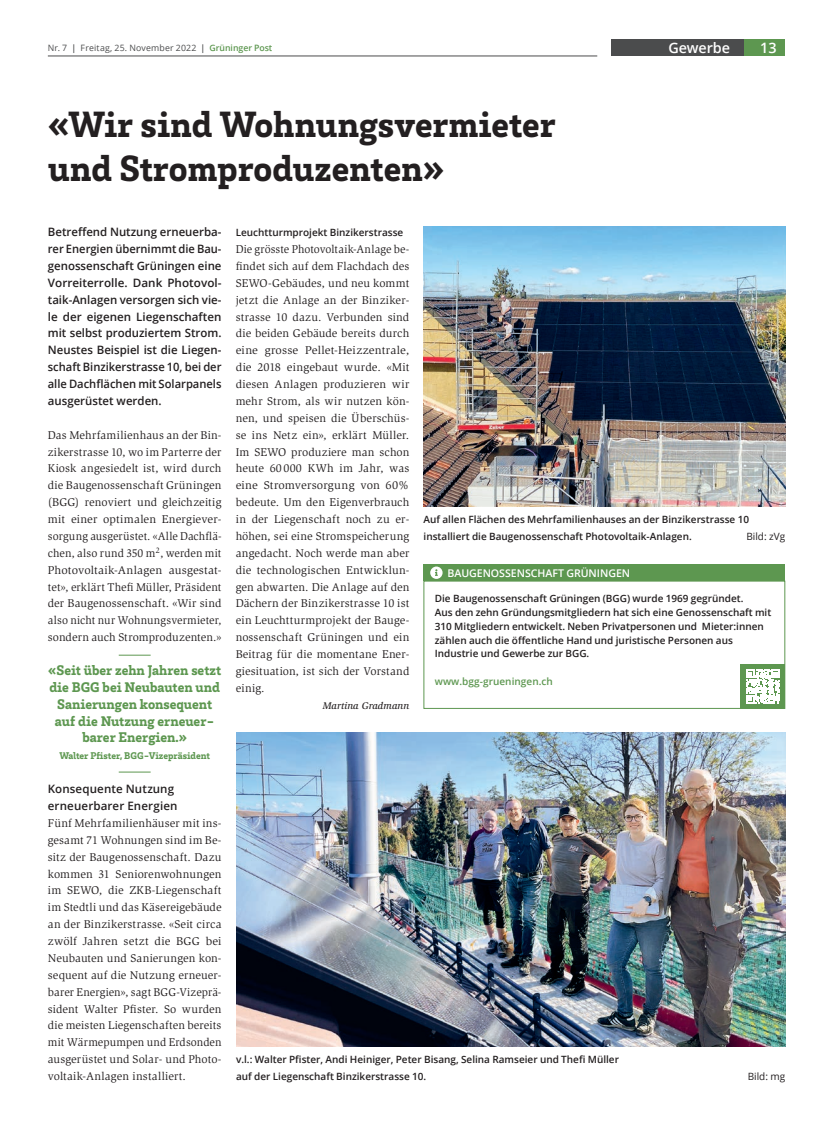
<style>
.page{position:relative;width:833px;height:1134px;background:#fff}
.page>*{position:absolute;margin:0;border:0;box-sizing:border-box;transform-origin:0 0}
.t1{font:900 37.5px/43.8px "Brix Slab";color:#231f20}
.t2{font:900 14.38px/16.9px "Brix Slab";color:#5d9750;text-align:center}
.t3{font:600 14.38px "Open Sans";letter-spacing:-.005em;color:#fff}
.t4{font:11.5px/16.9px "Slimbach Std";letter-spacing:.01em;color:#231f20;text-align:justify}
.t5{font:600 11.5px/16.9px "Open Sans";color:#231f20;text-align:justify}
.t6{font:600 10.62px "Open Sans";letter-spacing:-.005em;color:#fff}
.t7{font:600 10px/13.8px "Open Sans";color:#231f20}
.t8{font:900 10px "Brix Slab";color:#5d9750}
.t9{font:600 10px "Open Sans";letter-spacing:.005em;color:#5d9750}
.t10{font:italic 500 10px "Slimbach Std";color:#231f20}
.t11{font:10px "Open Sans";color:#231f20}
.t12{font:8.75px "Open Sans";letter-spacing:.02em;color:#4b4c4d}
.s1{font-weight:600}
.s2{font-weight:600;color:#5d9750}
</style>
<div class="page">
<div style="left:611px;top:39px;width:133px;height:17px;background:#4b4c4d"></div>
<div style="left:744px;top:39px;width:41px;height:17px;background:#5d9750"></div>
<hr style="left:48px;top:56px;width:549px;height:1px;background:#4b4c4d">
<hr style="left:119px;top:655px;width:32px;height:1px;background:#5d9750">
<hr style="left:119px;top:772px;width:32px;height:1px;background:#5d9750">
<img style="left:236px;top:732px;width:549px;height:314px">
<div style="left:423px;top:581px;width:362px;height:128px;border:1px solid #5d9750"></div>
<div style="left:423px;top:564px;width:362px;height:17px;background:#5d9750"></div>
<svg style="left:430px;top:566px;width:12px;height:13px"></svg>
<div style="left:740px;top:664px;width:45px;height:45px;background:#5d9750"></div>
<svg style="left:746px;top:670px;width:33px;height:33px"></svg>
<img style="left:423px;top:227px;width:362px;height:279px">
<p class="t12" style="left:48px;top:42px;width:226px">Nr. 7 <span class="s1">|</span> Freitag, 25. November 2022 <span class="s1">|</span> <span class="s2">Grüninger Post</span></p>
<p class="t3" style="left:668px;top:38px;width:63px">Gewerbe</p>
<p class="t3" style="left:760px;top:38px;width:18px">13</p>
<h1 class="t1" style="left:48px;top:100px;width:509px">«Wir sind Wohnungsvermieter und Stromproduzenten»</h1>
<p class="t5" style="left:48px;top:223px;width:175px">Betreffend Nutzung erneuerba&shy;rer Energien übernimmt die Bau&shy;genossenschaft Grüningen eine Vorreiterrolle. Dank Photovol&shy;taik-Anlagen versorgen sich vie&shy;le der eigenen Liegenschaften mit selbst produziertem Strom.<br>Neustes Beispiel ist die Liegen&shy;schaft Binzikerstrasse 10, bei der alle Dachflächen mit Solarpanels ausgerüstet werden.</p>
<p class="t4" style="left:48px;top:426px;width:175px">Das Mehrfamilienhaus an der Bin&shy;zikerstrasse 10, wo im Parterre der Kiosk angesiedelt ist, wird durch die Baugenossenschaft Grüningen (BGG) renoviert und gleichzeitig mit einer optimalen Energiever&shy;sorgung ausgerüstet. «Alle Dachflä&shy;chen, also rund 350 m<sup>2</sup>, werden mit Photovoltaik-Anlagen ausgestat&shy;tet», erklärt Thefi Müller, Präsident der Baugenossenschaft. «Wir sind also nicht nur Wohnungsvermieter, sondern auch Stromproduzenten.»</p>
<p class="t2" style="left:48px;top:661px;width:174px">«Seit über zehn Jahren setzt die BGG bei Neubauten und<br>Sanierungen konsequent auf die Nutzung erneuer&shy;barer Energien.»</p>
<p class="t8" style="left:59px;top:749px;width:152px">Walter Pfister, BGG-Vizepräsident</p>
<p class="t5" style="left:48px;top:780px;width:131px">Konsequente Nutzung erneuerbarer Energien</p>
<p class="t4" style="left:48px;top:815px;width:175px">Fünf Mehrfamilienhäuser mit ins&shy;gesamt 71 Wohnungen sind im Be&shy;sitz der Baugenossenschaft. Dazu kommen 31 Seniorenwohnungen im SEWO, die ZKB-Liegenschaft im Stedtli und das Käsereigebäude an der Binzikerstrasse. «Seit circa zwölf Jahren setzt die BGG bei Neubauten und Sanierungen kon&shy;sequent auf die Nutzung erneuer&shy;barer Energien», sagt BGG-Vizeprä&shy;sident Walter Pfister. So wurden die meisten Liegenschaften bereits mit Wärmepumpen und Erdsonden ausgerüstet und Solar- und Photo&shy;voltaik-Anlagen installiert.</p>
<p class="t7" style="left:236px;top:225px;width:169px">Leuchtturmprojekt Binzikerstrasse</p>
<p class="t4" style="left:236px;top:241px;width:175px">Die grösste Photovoltaik-Anlage be&shy;findet sich auf dem Flachdach des SEWO-Gebäudes, und neu kommt jetzt die Anlage an der Binziker&shy;strasse 10 dazu. Verbunden sind die beiden Gebäude bereits durch eine grosse Pellet-Heizzentrale, die 2018 eingebaut wurde. «Mit diesen Anlagen produzieren wir mehr Strom, als wir nutzen kön&shy;nen, und speisen die Überschüs&shy;se ins Netz ein», erklärt Müller.<br>Im SEWO produziere man schon heute 60000 KWh im Jahr, was eine Stromversorgung von 60% bedeute. Um den Eigenverbrauch in der Liegenschaft noch zu er&shy;höhen, sei eine Stromspeicherung angedacht. Noch werde man aber die technologischen Entwicklun&shy;gen abwarten. Die Anlage auf den Dächern der Binzikerstrasse 10 ist ein Leuchtturmprojekt der Bauge&shy;nossenschaft Grüningen und ein Beitrag für die momentane Ener&shy;giesituation, ist sich der Vorstand einig.</p>
<p class="t10" style="left:323px;top:699px;width:88px">Martina Gradmann</p>
<p class="t7" style="left:423px;top:511px;width:327px;line-height:16.9px">Auf allen Flächen des Mehrfamilienhauses an der Binzikerstrasse 10 installiert die Baugenossenschaft Photovoltaik-Anlagen.</p>
<p class="t11" style="left:746px;top:529px;width:40px">Bild: zVg</p>
<p class="t6" style="left:447px;top:566px;width:184px">BAUGENOSSENSCHAFT GRÜNINGEN</p>
<p class="t7" style="left:435px;top:592px;width:338px">Die Baugenossenschaft Grüningen (BGG) wurde 1969 gegründet.<br>Aus den zehn Gründungsmitgliedern hat sich eine Genossenschaft mit 310 Mitgliedern entwickelt. Neben Privatpersonen und Mieter:innen zählen auch die öffentliche Hand und juristische Personen aus Industrie und Gewerbe zur BGG.</p>
<p class="t9" style="left:435px;top:674px;width:120px">www.bgg-grueningen.ch</p>
<p class="t7" style="left:236px;top:1051px;width:384px;line-height:16.9px">v.l.: Walter Pfister, Andi Heiniger, Peter Bisang, Selina Ramseier und Thefi Müller auf der Liegenschaft Binzikerstrasse 10.</p>
<p class="t11" style="left:747px;top:1069px;width:39px">Bild: mg</p>
</div>
